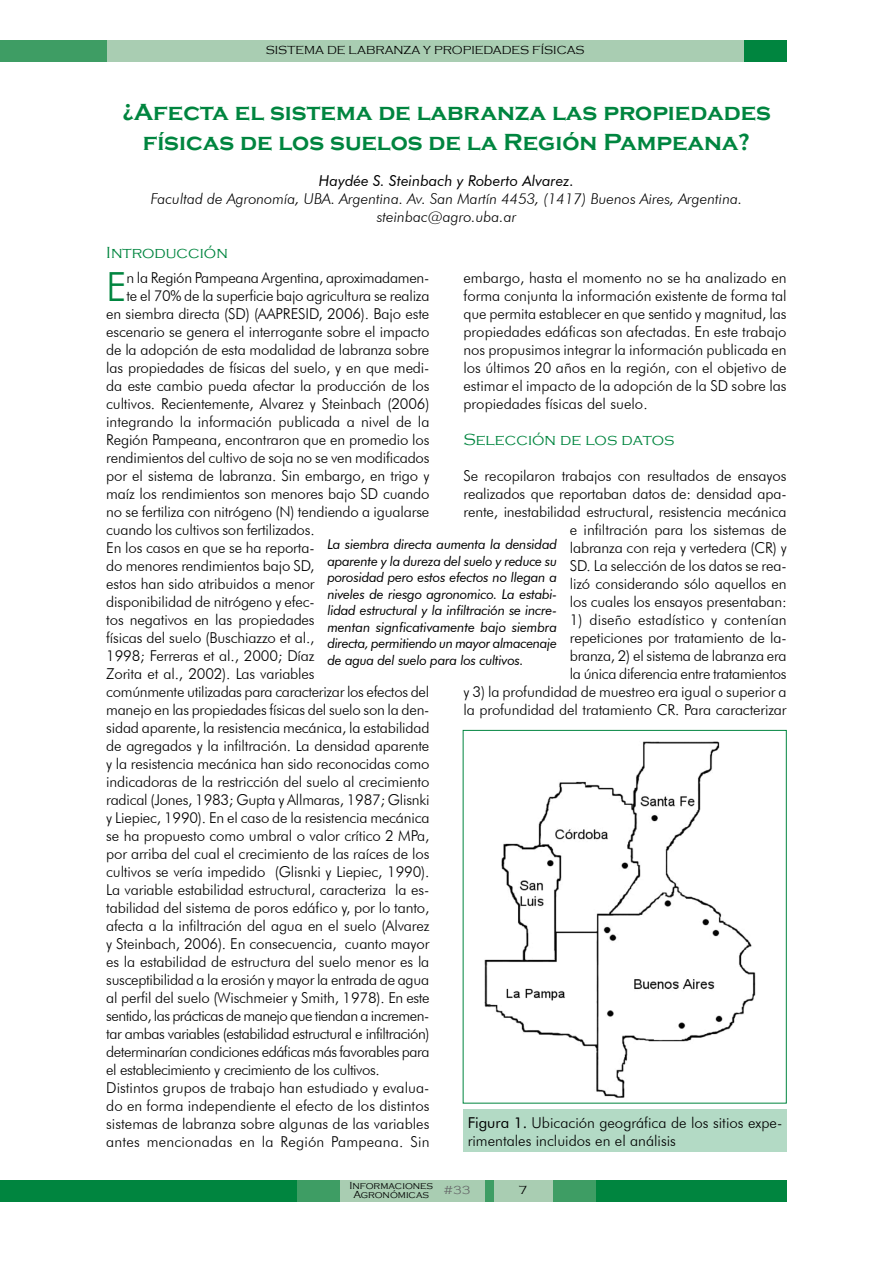
<style>
.page{position:relative;width:893px;height:1263px;background:#fff}
.page>*{position:absolute;margin:0;border:0;box-sizing:border-box;transform-origin:0 0}
.t1{font:300 40.2px "Futura BT";color:#00853f}
.t2{font:700 24px/30px "Copperplate Gothic";color:#00853f;text-align:center}
.t3{font:300 16.5px "Copperplate Gothic";color:#00853f}
.t4{font:300 15px/18px "Futura BT";letter-spacing:-.01em;color:#000;text-align:right}
.t5{font:300 15px "Futura BT";letter-spacing:-.03em;color:#000}
.t6{font:italic 300 15px/18px "Futura BT";color:#000;text-align:center}
.t7{font:300 15px "Futura BT";letter-spacing:-.035em;color:#000}
.t8{font:300 15px "Futura BT";letter-spacing:.015em;color:#000}
.t9{font:italic 15px "Futura BT";color:#000}
.t10{font:italic 13.5px/16.5px "Futura BT";letter-spacing:-.02em;color:#000;text-align:justify}
.t11{font:300 12px "Copperplate Gothic";color:#000}
.t12{font:300 10.5px/9px "Copperplate Gothic";color:#000}
.s1{font-weight:400}
</style>
<div class="page">
<div style="left:0;top:1180px;width:787px;height:21px;background:#00853f"></div>
<div style="left:0;top:40px;width:787px;height:22px;background:#a9cdb2"></div>
<div style="left:0;top:40px;width:106px;height:22px;background:#3e9d64"></div>
<div style="left:298px;top:1180px;width:42px;height:21px;background:#3e9d64"></div>
<div style="left:553px;top:1180px;width:42px;height:21px;background:#3e9d64"></div>
<div style="left:340px;top:1180px;width:213px;height:21px;background:#a9cdb2"></div>
<div style="left:485px;top:1180px;width:8px;height:21px;background:#3e9d64"></div>
<div style="left:744px;top:40px;width:43px;height:22px;background:#00853f"></div>
<div style="left:463px;top:1110px;width:324px;height:42px;background:#b3dac5"></div>
<img style="left:484px;top:741px;width:272px;height:357px">
<div style="left:463px;top:730px;width:324px;height:373px;border:1px solid #00853f"></div>
<p class="t11" style="left:266px;top:44px;width:320px">SISTEMA DE LABRANZA Y PROPIEDADES FÍSICAS</p>
<h2 class="t2" style="left:122px;top:98px;width:650px">¿Afecta el sistema de labranza las propiedades físicas de los suelos de la Región Pampeana?</h2>
<p class="t9" style="left:319px;top:172px;width:257px">Haydée S. Steinbach y Roberto Alvarez.</p>
<p class="t6" style="left:151px;top:190px;width:593px">Facultad de Agronomía, UBA. Argentina. Av. San Martín 4453, (1417) Buenos Aires, Argentina. steinbac@agro.uba.ar</p>
<p class="t3" style="left:106px;top:244px;width:123px">Introducción</p>
<h1 class="t1" style="left:106px;top:262px;width:22px">E</h1>
<p class="t4" style="left:126px;top:268px;width:304px">n la Región Pampeana Argentina, aproximadamen-</p>
<p class="t4" style="left:463px;top:268px;width:325px;text-align:justify">embargo, hasta el momento no se ha analizado en forma conjunta la información existente de forma tal que permita establecer en que sentido y magnitud, las propiedades edáficas son afectadas. En este trabajo nos propusimos integrar la información publicada en los últimos 20 años en la región, con el objetivo de estimar el impacto de la adopción de la SD sobre las propiedades físicas del suelo.</p>
<p class="t3" style="left:463px;top:431px;width:212px">Selección de los datos</p>
<p class="t4" style="left:463px;top:466px;width:325px">Se recopilaron trabajos con resultados de ensayos realizados que reportaban datos de: densidad apa&shy;rente, inestabilidad estructural, resistencia mecánica e infiltración para los sistemas de<br>labranza con reja y vertedera (CR) y<br>SD. La selección de los datos se rea-<br>lizó considerando sólo aquellos en<br>los cuales los ensayos presentaban:</p>
<p class="t4" style="left:463px;top:610px;width:325px">1) diseño estadístico y contenían<br>repeticiones por tratamiento de la-<br>branza, 2) el sistema de labranza era<br>la única diferencia entre tratamientos<br>y 3) la profundidad de muestreo era igual o superior a la profundidad del tratamiento CR. Para caracterizar</p>
<p class="t4" style="left:126px;top:286px;width:305px">te el 70% de la superficie bajo agricultura se realiza</p>
<p class="t4" style="left:106px;top:304px;width:325px">en siembra directa (SD) (AAPRESID, 2006). Bajo este</p>
<p class="t4" style="left:106px;top:322px;width:325px">escenario se genera el interrogante sobre el impacto</p>
<p class="t4" style="left:106px;top:340px;width:325px">de la adopción de esta modalidad de labranza sobre</p>
<p class="t4" style="left:106px;top:358px;width:325px">las propiedades de físicas del suelo, y en que medi-</p>
<p class="t4" style="left:106px;top:376px;width:325px">da este cambio pueda afectar la producción de los</p>
<p class="t4" style="left:106px;top:394px;width:325px">cultivos. Recientemente, Alvarez y Steinbach (2006)</p>
<p class="t4" style="left:106px;top:412px;width:325px">integrando la información publicada a nivel de la</p>
<p class="t4" style="left:106px;top:430px;width:325px">Región Pampeana, encontraron que en promedio los</p>
<p class="t4" style="left:106px;top:448px;width:325px">rendimientos del cultivo de soja no se ven modificados</p>
<p class="t4" style="left:106px;top:466px;width:325px">por el sistema de labranza. Sin embargo, en trigo y</p>
<p class="t4" style="left:106px;top:484px;width:325px">maíz los rendimientos son menores bajo SD cuando</p>
<p class="t4" style="left:106px;top:502px;width:325px">no se fertiliza con nitrógeno (N) tendiendo a igualarse</p>
<p class="t4" style="left:106px;top:520px;width:210px">cuando los cultivos son fertilizados.</p>
<p class="t4" style="left:106px;top:538px;width:210px">En los casos en que se ha reporta-</p>
<p class="t4" style="left:106px;top:556px;width:210px">do menores rendimientos bajo SD,</p>
<p class="t4" style="left:106px;top:574px;width:210px">estos han sido atribuidos a menor</p>
<p class="t4" style="left:106px;top:592px;width:210px">disponibilidad de nitrógeno y efec-</p>
<p class="t4" style="left:106px;top:610px;width:210px">tos negativos en las propiedades</p>
<p class="t4" style="left:106px;top:628px;width:210px">físicas del suelo (Buschiazzo et al.,</p>
<p class="t4" style="left:106px;top:646px;width:210px">1998; Ferreras et al., 2000; Díaz</p>
<p class="t4" style="left:106px;top:664px;width:210px">Zorita et al., 2002). Las variables</p>
<p class="t4" style="left:106px;top:682px;width:324px">comúnmente utilizadas para caracterizar los efectos del</p>
<p class="t4" style="left:106px;top:700px;width:325px">manejo en las propiedades físicas del suelo son la den-</p>
<p class="t4" style="left:106px;top:718px;width:325px">sidad aparente, la resistencia mecánica, la estabilidad</p>
<p class="t4" style="left:106px;top:736px;width:325px">de agregados y la infiltración. La densidad aparente</p>
<p class="t4" style="left:106px;top:754px;width:325px">y la resistencia mecánica han sido reconocidas como</p>
<p class="t4" style="left:106px;top:772px;width:325px">indicadoras de la restricción del suelo al crecimiento</p>
<p class="t4" style="left:106px;top:790px;width:325px">radical (Jones, 1983; Gupta y Allmaras, 1987; Glisnki</p>
<p class="t4" style="left:106px;top:808px;width:325px">y Liepiec, 1990). En el caso de la resistencia mecánica</p>
<p class="t4" style="left:106px;top:826px;width:325px">se ha propuesto como umbral o valor crítico 2 MPa,</p>
<p class="t4" style="left:106px;top:844px;width:325px">por arriba del cual el crecimiento de las raíces de los</p>
<p class="t4" style="left:106px;top:862px;width:325px">cultivos se vería impedido (Glisnki y Liepiec, 1990).</p>
<p class="t4" style="left:106px;top:880px;width:325px">La variable estabilidad estructural, caracteriza la es-</p>
<p class="t4" style="left:106px;top:898px;width:325px">tabilidad del sistema de poros edáfico y, por lo tanto,</p>
<p class="t4" style="left:106px;top:916px;width:325px">afecta a la infiltración del agua en el suelo (Alvarez</p>
<p class="t4" style="left:106px;top:934px;width:325px">y Steinbach, 2006). En consecuencia, cuanto mayor</p>
<p class="t4" style="left:106px;top:952px;width:325px">es la estabilidad de estructura del suelo menor es la</p>
<p class="t4" style="left:106px;top:970px;width:324px">susceptibilidad a la erosión y mayor la entrada de agua</p>
<p class="t4" style="left:106px;top:988px;width:325px">al perfil del suelo (Wischmeier y Smith, 1978). En este</p>
<p class="t7" style="left:106px;top:1006px;width:325px">sentido, las prácticas de manejo que tiendan a incremen-</p>
<p class="t5" style="left:106px;top:1024px;width:325px">tar ambas variables (estabilidad estructural e infiltración)</p>
<p class="t5" style="left:106px;top:1042px;width:325px">determinarían condiciones edáficas más favorables para</p>
<p class="t5" style="left:106px;top:1060px;width:275px">el establecimiento y crecimiento de los cultivos.</p>
<p class="t4" style="left:106px;top:1078px;width:325px">Distintos grupos de trabajo han estudiado y evalua-</p>
<p class="t4" style="left:106px;top:1096px;width:325px">do en forma independiente el efecto de los distintos</p>
<p class="t4" style="left:106px;top:1114px;width:325px">sistemas de labranza sobre algunas de las variables</p>
<p class="t8" style="left:106px;top:1132px;width:325px">antes mencionadas en la Región Pampeana. Sin</p>
<p class="t10" style="left:327px;top:536px;width:231px">La siembra directa aumenta la densidad aparente y la dureza del suelo y reduce su porosidad pero estos efectos no llegan a niveles de riesgo agronomico. La estabi&shy;lidad estructural y la infiltración se incre&shy;mentan signficativamente bajo siembra directa, permitiendo un mayor almacenaje de agua del suelo para los cultivos.</p>
<p class="t4" style="left:468px;top:1113px;width:316px;text-align:left"><span class="s1">Figura 1.</span> Ubicación geográfica de los sitios expe&shy;rimentales incluidos en el análisis</p>
<p class="t12" style="left:353px;top:1181px;width:118px;text-indent:-4px">Informaciones<br>Agronómicas <sup>#33</sup></p>
</div>
